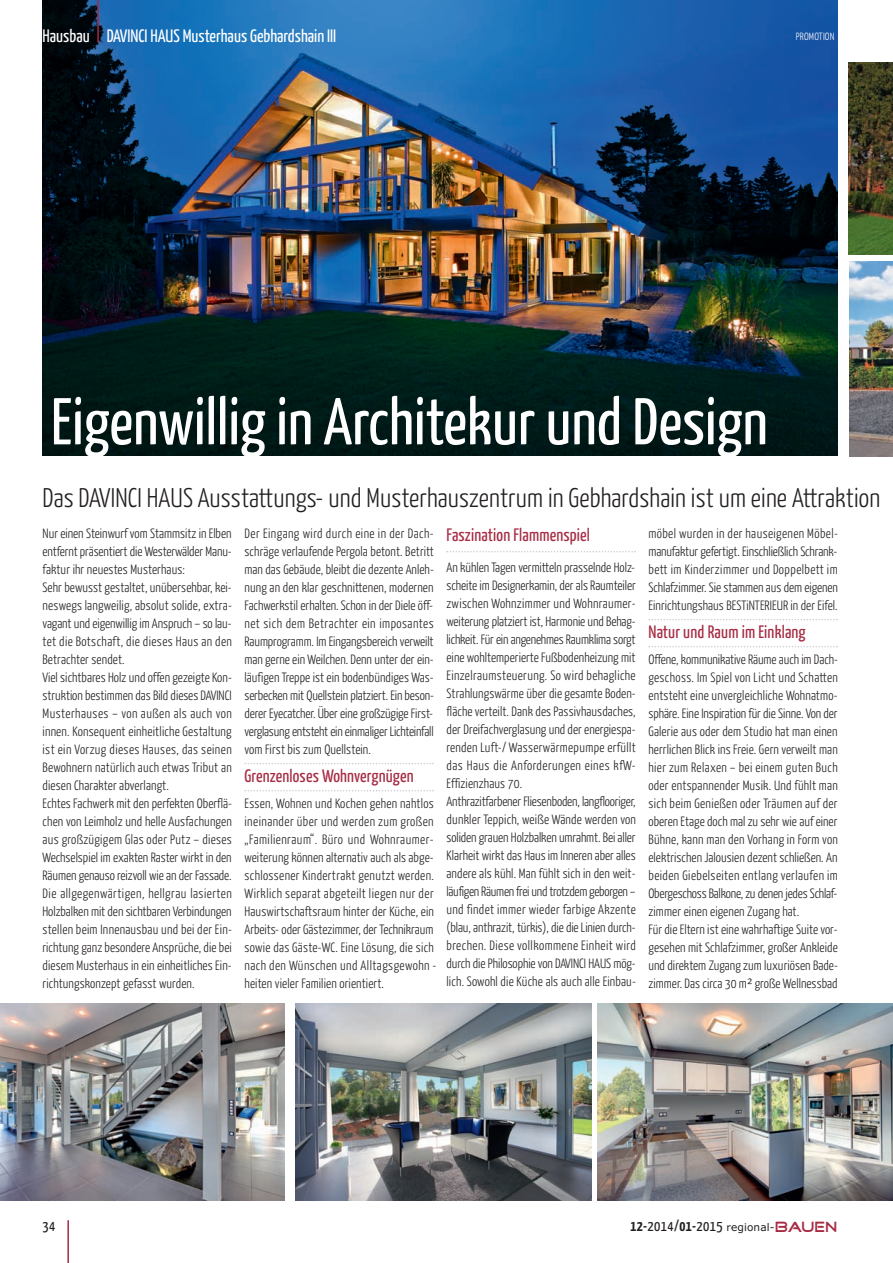
<style>
.page{position:relative;width:893px;height:1263px;background:#fff}
.page>*{position:absolute;margin:0;border:0;box-sizing:border-box;transform-origin:0 0}
.t1{font:66px "Yanone Kaffeesatz";color:#fff}
.t2{font:300 27px "Yanone Kaffeesatz";letter-spacing:.005em;color:#231f20}
.t3{font:18px "Yanone Kaffeesatz";letter-spacing:.01em;color:#a62b43}
.t4{font:18px "Yanone Kaffeesatz";color:#fff}
.t5{font:15px "Yanone Kaffeesatz";letter-spacing:.025em;color:#231f20}
.t6{font:300 13.5px/18px "Yanone Kaffeesatz";letter-spacing:.01em;color:#231f20}
.t7{font:300 10.5px "Yanone Kaffeesatz";letter-spacing:.02em;color:#fff}
.s1{font-weight:700}
.s2{font-family:"XBOX360";font-size:10.5px}
.s3{font-family:"Good Times";color:#a62b43}
</style>
<div class="page">
<img style="left:43px;top:0;width:794px;height:456px">
<hr style="left:67px;top:1220px;width:2px;height:43px;background:#a62b43">
<svg style="left:245px;top:763px;width:189px;height:1px"></svg>
<svg style="left:245px;top:790px;width:189px;height:1px"></svg>
<svg style="left:446px;top:551px;width:190px;height:1px"></svg>
<svg style="left:648px;top:619px;width:190px;height:1px"></svg>
<svg style="left:648px;top:646px;width:190px;height:1px"></svg>
<hr style="left:97px;top:0;width:2px;height:43px;background:#a62b43">
<img style="left:850px;top:261px;width:43px;height:195px">
<img style="left:0;top:1003px;width:284px;height:197px">
<img style="left:296px;top:1003px;width:295px;height:197px">
<img style="left:598px;top:1003px;width:295px;height:197px">
<img style="left:848px;top:62px;width:45px;height:192px">
<h3 class="t4" style="left:43px;top:30px;width:295px">Hausbau DAVINCI HAUS Musterhaus Gebhardshain III</h3>
<p class="t7" style="left:796px;top:32px;width:40px">PROMOTION</p>
<h1 class="t1" style="left:51px;top:398px;width:718px">Eigenwillig in Architekur und Design</h1>
<h2 class="t2" style="left:43px;top:488px;width:839px">Das DAVINCI HAUS Ausstattungs- und Musterhauszentrum in Gebhardshain ist um eine Attraktion</h2>
<p class="t6" style="left:43px;top:525px;width:191px">Nur einen Steinwurf vom Stammsitz in Elben entfernt präsentiert die Westerwälder Manu&shy;faktur ihr neuestes Musterhaus:<br>Sehr be wusst gestaltet, unübersehbar, kei&shy;neswegs langweilig, absolut solide, extra&shy;vagant und eigenwillig im Anspruch – so lau&shy;tet die Botschaft, die dieses Haus an den Betrachter sendet.<br>Viel sichtbares Holz und offen gezeigte Kon&shy;struktion bestimmen das Bild dieses DAVINCI Musterhauses – von außen als auch von innen. Konsequent einheitliche Gestaltung ist ein Vorzug dieses Hauses, das seinen Bewohnern natürlich auch etwas Tribut an diesen Charakter abverlangt.<br>Echtes Fachwerk mit den perfekten Oberflä&shy;chen von Leimholz und helle Ausfachungen aus großzügigem Glas oder Putz – dieses Wechselspiel im exakten Raster wirkt in den Räumen genauso reizvoll wie an der Fassade.<br>Die allgegenwärtigen, hellgrau lasierten Holzbalken mit den sichtbaren Verbindungen stellen beim Innenausbau und bei der Ein&shy;richtung ganz besondere Ansprüche, die bei diesem Musterhaus in ein einheitliches Ein&shy;richtungskonzept gefasst wurden.</p>
<p class="t6" style="left:244px;top:525px;width:191px;text-align:justify">Der Eingang wird durch eine in der Dach&shy;schräge verlaufende Pergola betont. Betritt man das Gebäude, bleibt die dezente Anleh&shy;nung an den klar geschnittenen, modernen Fachwerkstil erhalten. Schon in der Diele öff&shy;net sich dem Betrachter ein imposantes Raumprogramm. Im Eingangsbereich verweilt man gerne ein Weilchen. Denn unter der ein&shy;läufigen Treppe ist ein bodenbündiges Was&shy;serbecken mit Quellstein platziert. Ein beson&shy;derer Eyecatcher. Über eine großzügige First&shy;verglasung entsteht ein einmaliger Lichteinfall vom First bis zum Quellstein.</p>
<h3 class="t3" style="left:245px;top:769px;width:171px">Grenzenloses Wohnvergnügen</h3>
<p class="t6" style="left:245px;top:796px;width:193px">Essen, Wohnen und Kochen gehen nahtlos ineinander über und werden zum großen „Familienraum“. Büro und Wohnraumer - weiterung können alternativ auch als abge&shy;schlossener Kindertrakt genutzt werden.<br>Wirklich separat abgeteilt liegen nur der Hauswirtschaftsraum hinter der Küche, ein Arbeits- oder Gästezimmer, der Technikraum sowie das Gäste-WC. Eine Lösung, die sich nach den Wünschen und Alltagsgewohn - heiten vieler Familien orientiert.</p>
<h3 class="t3" style="left:446px;top:528px;width:145px">Faszination Flammenspiel</h3>
<p class="t6" style="left:446px;top:559px;width:191px">An kühlen Tagen vermitteln prasselnde Holz&shy;scheite im Designerkamin, der als Raumteiler zwischen Wohnzimmer und Wohnraumer&shy;weiterung platziert ist, Harmonie und Behag&shy;lichkeit. Für ein angenehmes Raumklima sorgt eine wohltemperierte Fußbodenheizung mit Einzelraumsteuerung. So wird behagliche Strahlungswärme über die gesamte Boden&shy;fläche verteilt. Dank des Passivhausdaches, der Dreifachverglasung und der energiespa&shy;renden Luft-/ Wasserwärmepumpe erfüllt das Haus die Anforderungen eines kfW-Effizienzhaus 70.<br>Anthrazitfarbener Fliesenboden, langflooriger, dunkler Teppich, weiße Wände werden von soliden grauen Holzbalken umrahmt. Bei aller Klarheit wirkt das Haus im Inneren aber alles andere als kühl. Man fühlt sich in den weit&shy;läufigen Räumen frei und trotzdem geborgen – und findet immer wieder farbige Akzente (blau, anthrazit, türkis), die die Linien durch&shy;brechen. Diese vollkommene Einheit wird durch die Philosophie von DAVINCI HAUS mög&shy;lich. Sowohl die Küche als auch alle Einbau-</p>
<p class="t6" style="left:648px;top:525px;width:191px;text-align:justify">möbel wurden in der hauseigenen Möbel - manufaktur gefertigt. Einschließlich Schrank&shy;bett im Kinderzimmer und Doppelbett im Schlafzimmer. Sie stammen aus dem eigenen Einrichtungshaus BESTiNTERIEUR in der Eifel.</p>
<h3 class="t3" style="left:648px;top:625px;width:159px">Natur und Raum im Einklang</h3>
<p class="t6" style="left:648px;top:652px;width:191px">Offene, kommunikative Räume auch im Dach&shy;geschoss. Im Spiel von Licht und Schatten entsteht eine unvergleichliche Wohnatmo&shy;sphäre. Eine Inspiration für die Sinne. Von der Galerie aus oder dem Studio hat man einen herrlichen Blick ins Freie. Gern verweilt man hier zum Relaxen – bei einem guten Buch oder entspannender Musik. Und fühlt man sich beim Genießen oder Träumen auf der oberen Etage doch mal zu sehr wie auf einer Bühne, kann man den Vorhang in Form von elektrischen Jalousien dezent schließen. An beiden Giebelseiten entlang verlaufen im Obergeschoss Balkone, zu denen jedes Schlaf&shy;zimmer einen eigenen Zugang hat.<br>Für die Eltern ist eine wahrhaftige Suite vor&shy;gesehen mit Schlafzimmer, großer Ankleide und direktem Zugang zum luxuriösen Bade&shy;zimmer. Das circa 30 m² große Wellnessbad</p>
<p class="t5" style="left:43px;top:1221px;width:14px">34</p>
<p class="t5" style="left:630px;top:1220px;width:209px"><span class="s1">12-</span>2014/<span class="s1">01-</span>2015 <span class="s2">regional-</span><span class="s3">BAUEN</span></p>
</div>
